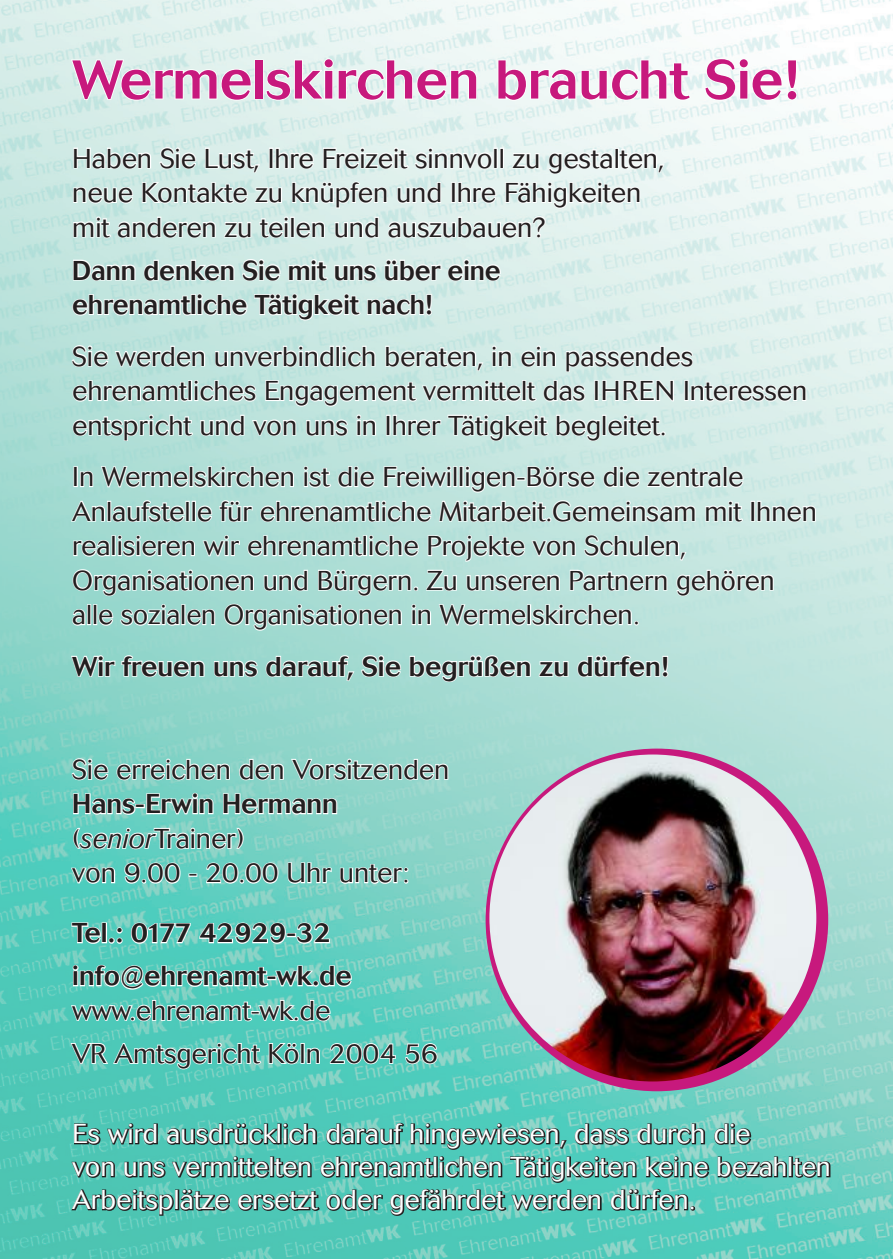
<style>
.page{position:relative;width:893px;height:1259px;background:#fff}
.page>*{position:absolute;margin:0;border:0;box-sizing:border-box;transform-origin:0 0}
.t1{font:500 54px "Cosmos BQ";color:#c7197d}
.t2{font:300 27px/34.5px "Cosmos BQ";color:#231f20}
.t3{font:300 27px/33px "Cosmos BQ";color:#fff}
.t4{font:500 27px/34.5px "Cosmos BQ";letter-spacing:-.005em;color:#231f20}
.s1{font-weight:500}
.s2{font-style:italic}
</style>
<div class="page">
<img style="left:0;top:0;width:893px;height:1259px">
<div style="left:486px;top:748px;width:342px;height:343px;background:#c7197d;border-radius:50%"></div>
<img style="left:489px;top:754px;width:327px;height:327px;border-radius:163px">
<svg style="left:70px;top:1117px;width:761px;height:100px;background:#4b9c91"></svg>
<svg style="left:70px;top:58px;width:182px;height:43px"></svg>
<div style="left:254px;top:60px;width:10px;height:39px;border:2px solid #fff"></div>
<svg style="left:265px;top:57px;width:213px;height:45px"></svg>
<svg style="left:497px;top:59px;width:195px;height:43px"></svg>
<svg style="left:704px;top:57px;width:94px;height:45px"></svg>
<svg style="left:72px;top:146px;width:593px;height:94px"></svg>
<svg style="left:72px;top:258px;width:64px;height:25px"></svg>
<svg style="left:143px;top:259px;width:92px;height:27px"></svg>
<svg style="left:241px;top:258px;width:40px;height:28px"></svg>
<svg style="left:288px;top:257px;width:90px;height:26px"></svg>
<svg style="left:384px;top:258px;width:118px;height:28px"></svg>
<svg style="left:71px;top:292px;width:362px;height:30px"></svg>
<svg style="left:71px;top:340px;width:736px;height:103px"></svg>
<svg style="left:69px;top:460px;width:748px;height:223px"></svg>
<svg style="left:71px;top:757px;width:38px;height:24px"></svg>
<svg style="left:115px;top:758px;width:116px;height:23px"></svg>
<svg style="left:238px;top:757px;width:211px;height:25px"></svg>
<svg style="left:72px;top:792px;width:65px;height:24px"></svg>
<div style="left:135px;top:804px;width:10px;height:4px;border:2px solid #fff"></div>
<svg style="left:145px;top:792px;width:69px;height:24px"></svg>
<svg style="left:222px;top:792px;width:116px;height:27px"></svg>
<svg style="left:72px;top:826px;width:173px;height:26px"></svg>
<svg style="left:70px;top:866px;width:46px;height:19px"></svg>
<svg style="left:123px;top:861px;width:58px;height:24px"></svg>
<svg style="left:188px;top:873px;width:9px;height:4px"></svg>
<svg style="left:204px;top:861px;width:75px;height:24px"></svg>
<svg style="left:287px;top:861px;width:46px;height:23px"></svg>
<svg style="left:339px;top:863px;width:70px;height:22px"></svg>
<svg style="left:71px;top:921px;width:31px;height:27px"></svg>
<div style="left:102px;top:922px;width:5px;height:21px;border:2px solid #fff"></div>
<svg style="left:108px;top:926px;width:15px;height:18px"></svg>
<svg style="left:130px;top:913px;width:62px;height:31px;background:#85dacf"></svg>
<svg style="left:198px;top:918px;width:133px;height:27px"></svg>
<svg style="left:70px;top:963px;width:283px;height:60px"></svg>
<svg style="left:69px;top:1031px;width:193px;height:40px;background:#7cd6ca"></svg>
<svg style="left:268px;top:1042px;width:32px;height:24px"></svg>
<div style="left:300px;top:1043px;width:5px;height:20px;border:2px solid #fff"></div>
<svg style="left:306px;top:1046px;width:15px;height:18px"></svg>
<svg style="left:328px;top:1041px;width:69px;height:24px"></svg>
<svg style="left:404px;top:1042px;width:34px;height:23px"></svg>
<h1 class="t1" style="left:72px;top:49px;width:728px">Wermelskirchen braucht Sie!</h1>
<p class="t2" style="left:72px;top:141px;width:593px">Haben Sie Lust, Ihre Freizeit sinnvoll zu gestalten, neue Kontakte zu knüpfen und Ihre Fähigkeiten mit anderen zu teilen und auszubauen?</p>
<p class="t4" style="left:72px;top:253px;width:430px">Dann denken Sie mit uns über eine ehrenamtliche Tätigkeit nach!</p>
<p class="t2" style="left:72px;top:339px;width:736px">Sie werden unverbindlich beraten, in ein passendes ehrenamtliches Engagement vermittelt das IHREN Interessen entspricht und von uns in Ihrer Tätigkeit begleitet.</p>
<p class="t2" style="left:72px;top:460px;width:746px">In Wermelskirchen ist die Freiwilligen-Börse die zentrale Anlaufstelle für ehrenamtliche Mitarbeit.Gemeinsam mit Ihnen realisieren wir ehrenamtliche Projekte von Schulen, Organisationen und Bürgern. Zu unseren Partnern gehören alle sozialen Organisationen in Wermelskirchen.</p>
<p class="t4" style="left:72px;top:649px;width:598px">Wir freuen uns darauf, Sie begrüßen zu dürfen!</p>
<p class="t2" style="left:72px;top:752px;width:378px">Sie erreichen den Vorsitzenden</p>
<p class="t2" style="left:72px;top:787px;width:338px"><span class="s1">Hans-Erwin Hermann </span>(<span class="s2">senior</span>Trainer)<br>von 9.00 - 20.00 Uhr unter:</p>
<p class="t4" style="left:72px;top:912px;width:281px;line-height:42.9px">Tel.: 0177 42929-32 info@ehrenamt-wk.de</p>
<p class="t2" style="left:72px;top:989px;width:367px;line-height:42.9px">www.ehrenamt-wk.de<br>VR Amtsgericht Köln 2004 56</p>
<p class="t3" style="left:72px;top:1117px;width:760px">Es wird ausdrücklich darauf hingewiesen, dass durch die<br>von uns vermittelten ehrenamtlichen Tätigkeiten keine bezahlten<br>Arbeitsplätze ersetzt oder gefährdet werden dürfen.</p>
</div>
